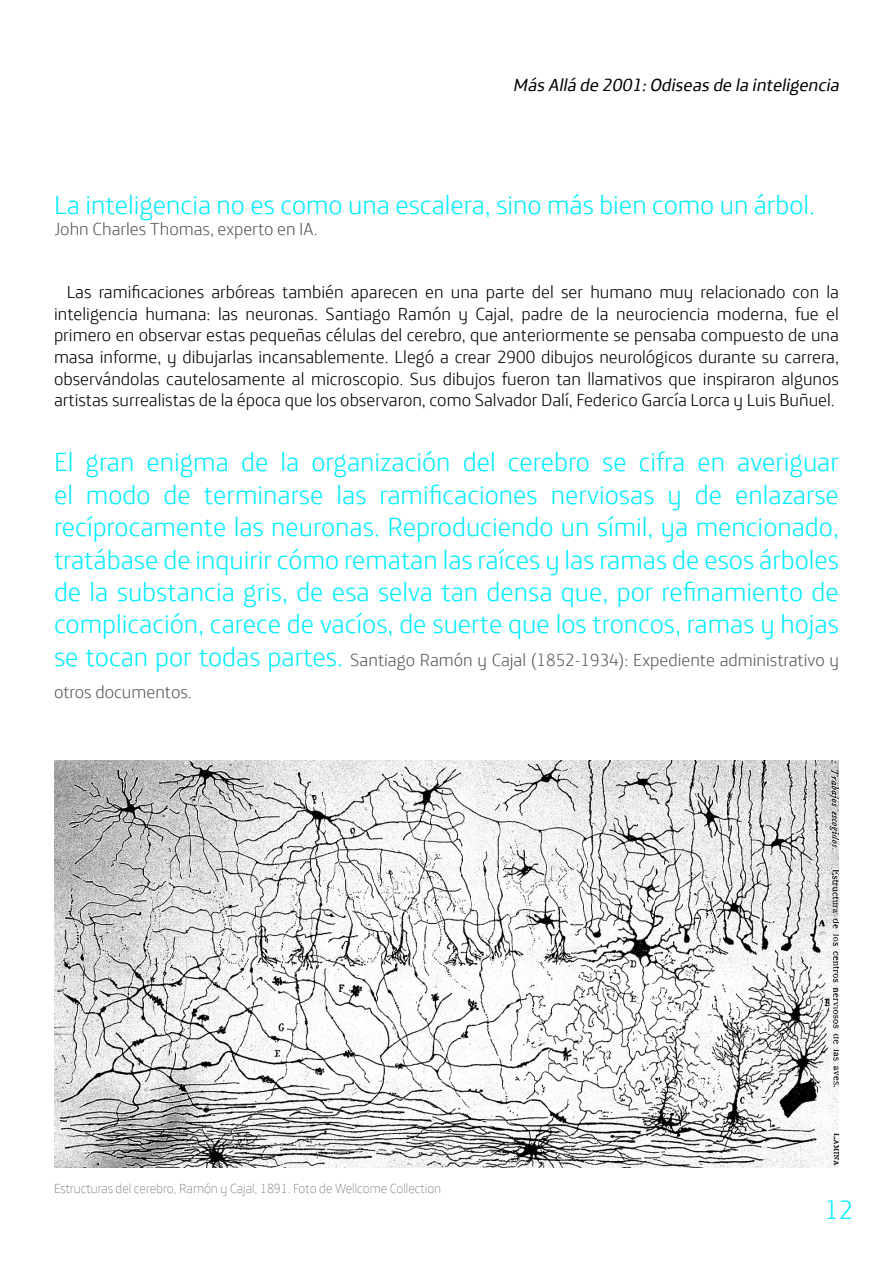
<style>
.page{position:relative;width:893px;height:1263px;background:#fff}
.page>*{position:absolute;margin:0;border:0;box-sizing:border-box;transform-origin:0 0}
.t1{font:300 27px/32.4px "Telefonica";color:#00edff;text-align:justify}
.t2{font:300 18px/21.6px "Telefonica";color:#000;text-align:justify}
.t3{font:300 18px/32.4px "Telefonica";color:#595959}
.t4{font:italic 18px "Telefonica";color:#000}
.t5{font:200 13.5px "Telefonica";color:#595959}
.s1{font-size:27px;color:#00edff}
</style>
<div class="page">
<img style="left:54px;top:760px;width:785px;height:407px">
<p class="t4" style="left:513px;top:69px;width:332px">MásAllá de 2001:Odiseasde la inteligencia</p>
<h1 class="t1" style="left:54px;top:184px;width:763px">La inteligencia no es como una escalera, sino más bien como un árbol.</h1>
<p class="t3" style="left:54px;top:210px;width:265px">John Charles Thomas, experto en IA.</p>
<p class="t2" style="left:54px;top:278px;width:786px;text-indent:13px">Las ramificaciones arbóreas también aparecen en una parte del ser humano muy relacionado con la inteligencia humana: las neuronas. Santiago Ramón y Cajal, padre de la neurociencia moderna, fue el primero en observar estas pequeñas células del cerebro, que anteriormente se pensaba compuesto de una masa informe, y dibujarlas incansablemente. Llegó a crear 2900 dibujos neurológicos durante su carrera, observándolas cautelosamente al microscopio. Sus dibujos fueron tan llamativos que inspiraron algunos artistas surrealistas de la época que los observaron, como Salvador Dalí, Federico García Lorca y Luis Buñuel.</p>
<p class="t1" style="left:54px;top:442px;width:787px">El gran enigma de la organización del cerebro se cifra en averiguar el modo de terminarse las ramificaciones nerviosas y de enlazarse recíprocamente las neuronas. Reproduciendo un símil, ya mencionado, tratábase de inquirir cómo rematan las raíces y las ramas de esos árboles de la substancia gris, de esa selva tan densa que, por refinamiento de complicación, carece de vacíos, de suerte que los troncos, ramas y hojas</p>
<p class="t3" style="left:54px;top:641px;width:786px"><span class="s1">se tocan por todas partes.</span> Santiago Ramón y Cajal (1852-1934): Expediente administrativo y otros documentos.</p>
<p class="t5" style="left:54px;top:1177px;width:389px">Estructuras del cerebro, Ramón y Cajal, 1891. Foto de Wellcome Collection</p>
<h1 class="t1" style="left:825px;top:1190px;width:30px">12</h1>
</div>
